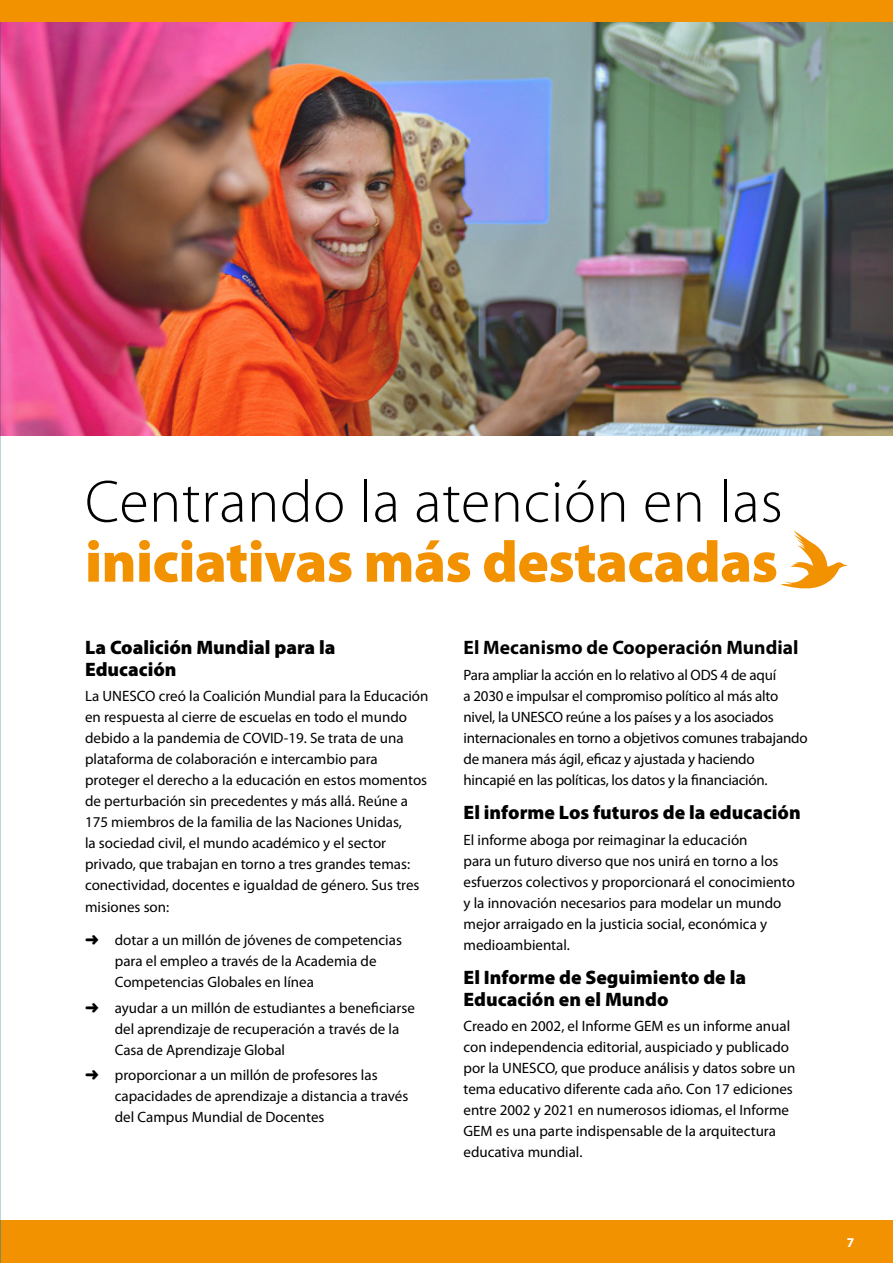
<style>
.page{position:relative;width:893px;height:1263px;background:#fff}
.page>*{position:absolute;margin:0;border:0;box-sizing:border-box;transform-origin:0 0}
.t1{font:300 60px "Myriad Pro";letter-spacing:.01em;color:#000}
.t2{font:900 58.5px "Myriad Pro";letter-spacing:-.01em;color:#f39200}
.t3{font:900 19.5px/21.8px "Myriad Pro";color:#000}
.t4{font:700 19.5px "Myriad Pro";color:#000}
.t5{font:15px/21px "Myriad Pro";color:#000}
.t6{font:700 13.5px "Myriad Pro";color:#fff}
</style>
<div class="page">
<img style="left:1px;top:21px;width:892px;height:414px">
<div style="left:0;top:1220px;width:893px;height:43px;background:#f39200"></div>
<img style="left:0;top:0;width:1px;height:1263px">
<div style="left:1px;top:0;width:892px;height:21px;background:#f39200"></div>
<svg style="left:781px;top:531px;width:68px;height:58px"></svg>
<h1 class="t1" style="left:85px;top:466px;width:699px">Centrando la atención en las</h1>
<h2 class="t2" style="left:85px;top:523px;width:694px">iniciativas más destacadas</h2>
<h3 class="t3" style="left:85px;top:636px;width:252px">La Coalición Mundial para la<br>Educación</h3>
<p class="t5" style="left:85px;top:686px;width:345px">La UNESCO creó la Coalición Mundial para la Educación en respuesta al cierre de escuelas en todo el mundo debido a la pandemia de COVID-19. Se trata de una plataforma de colaboración e intercambio para proteger el derecho a la educación en estos momentos de perturbación sin precedentes y más allá. Reúne a 175 miembros de la familia de las Naciones Unidas,<br>la sociedad civil, el mundo académico y el sector privado, que trabajan en torno a tres grandes temas: conectividad, docentes e igualdad de género. Sus tres misiones son:</p>
<p class="t5" style="left:115px;top:929px;width:289px;text-indent:-30px">➜ dotar a un millón de jóvenes de competencias para el empleo a través de la Academia de<br>Competencias Globales en línea</p>
<p class="t5" style="left:115px;top:997px;width:302px;text-indent:-30px">➜ ayudar a un millón de estudiantes a beneficiarse del aprendizaje de recuperación a través de la<br>Casa de Aprendizaje Global</p>
<p class="t5" style="left:115px;top:1064px;width:295px;text-indent:-30px">➜ proporcionar a un millón de profesores las capacidades de aprendizaje a distancia a través del Campus Mundial de Docentes</p>
<h3 class="t4" style="left:463px;top:635px;width:336px">El Mecanismo de Cooperación Mundial</h3>
<p class="t5" style="left:463px;top:664px;width:346px">Para ampliar la acción en lo relativo al ODS 4 de aquí<br>a 2030 e impulsar el compromiso político al más alto nivel, la UNESCO reúne a los países y a los asociados internacionales en torno a objetivos comunes trabajando de manera más ágil, eficaz y ajustada y haciendo hincapié en las políticas, los datos y la financiación.</p>
<h3 class="t3" style="left:463px;top:801px;width:339px">El informe Los futuros de la educación</h3>
<p class="t5" style="left:463px;top:829px;width:333px">El informe aboga por reimaginar la educación<br>para un futuro diverso que nos unirá en torno a los esfuerzos colectivos y proporcionará el conocimiento y la innovación necesarios para modelar un mundo mejor arraigado en la justicia social, económica y medioambiental.</p>
<h3 class="t3" style="left:463px;top:966px;width:284px">El Informe de Seguimiento de la<br>Educación en el Mundo</h3>
<p class="t5" style="left:463px;top:1015px;width:333px">Creado en 2002, el Informe GEM es un informe anual con independencia editorial, auspiciado y publicado por la UNESCO, que produce análisis y datos sobre un tema educativo diferente cada año. Con 17 ediciones entre 2002 y 2021 en numerosos idiomas, el Informe GEM es una parte indispensable de la arquitectura educativa mundial.</p>
<p class="t6" style="left:847px;top:1233px;width:9px">7</p>
</div>
